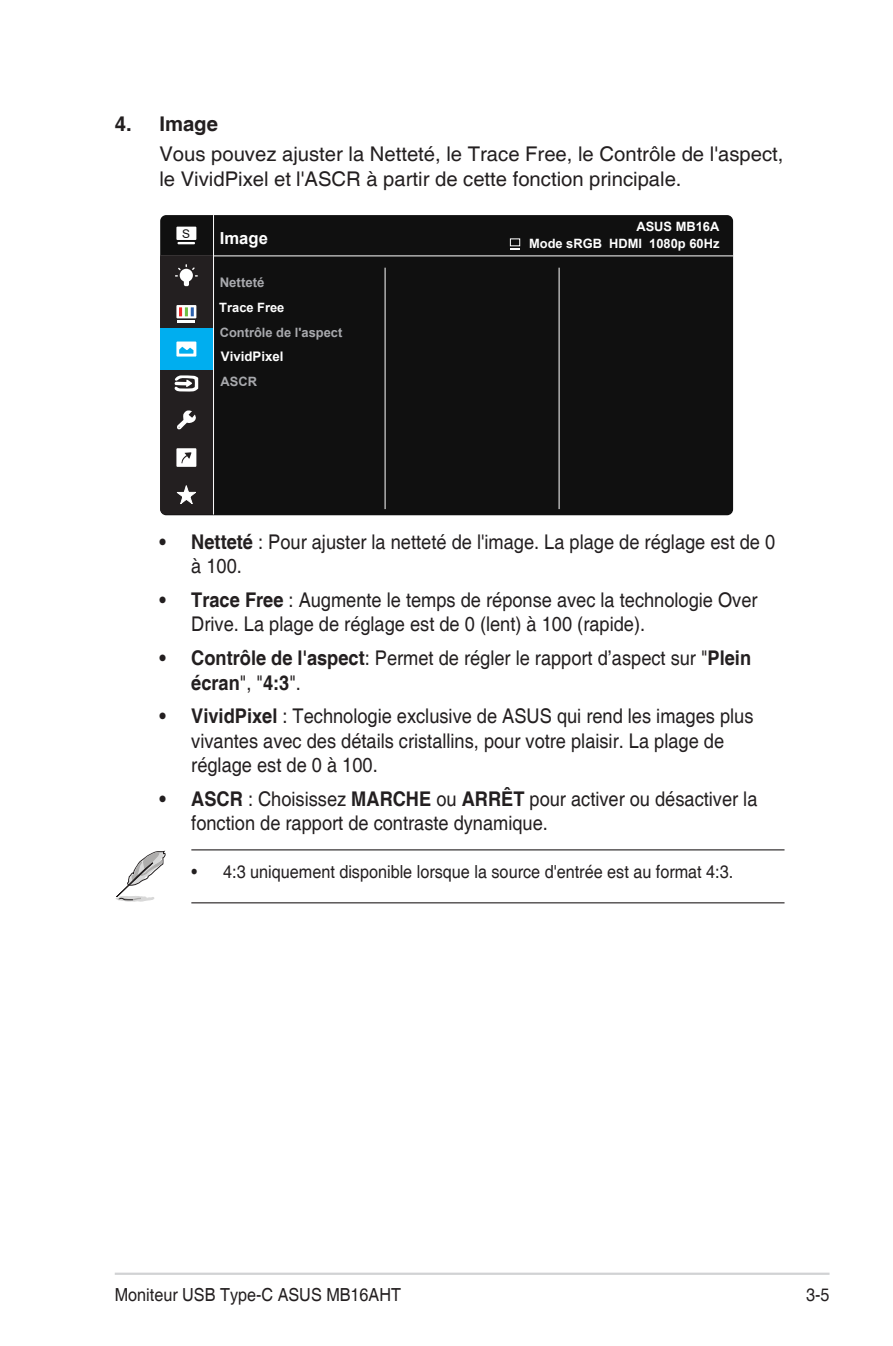
<style>
.page{position:relative;width:893px;height:1346px;background:#fff}
.page>*{position:absolute;margin:0;border:0;box-sizing:border-box;transform-origin:0 0}
.Body_Text_Indent{font:20.25px/24.3px "Helvetica";color:#231f20;scale:.9 1}
.Body_Text_Indent-2{font:20.25px/24.3px "Helvetica";color:#231f20}
.OSD_Item{font:700 20.25px "Helvetica";color:#231f20}
.t1{font:18px "Helvetica";color:#231f20;scale:.9 1}
.t2{font:700 16.65px "Arial";color:#fff}
.t3{font:700 13.28px "Arial";color:#fff}
.t4{font:700 13.28px "Arial";color:#a8a9ad}
.t5{font:700 12.83px "Arial";color:#fff}
.t6{font:700 12.83px "Arial";color:#a8a9ad}
.t7{font:11.92px "Arial";color:#101010}
.s1{font-weight:700}
</style>
<div class="page">
<hr style="left:115px;top:1272px;width:714px;height:3px;background:#d1d2d4">
<div style="left:160px;top:215px;width:573px;height:300px;background:#101010;border-radius:6px"></div>
<hr style="left:160px;top:255px;width:573px;height:1px;background:#fff">
<hr style="left:385px;top:268px;width:1px;height:241px;background:#fff">
<hr style="left:559px;top:268px;width:1px;height:241px;background:#fff">
<div style="left:176px;top:227px;width:20px;height:13px;background:#fff"></div>
<svg style="left:177px;top:242px;width:18px;height:2px"></svg>
<hr style="left:213px;top:215px;width:1px;height:299px;background:#fff">
<svg style="left:160px;top:255px;width:53px;height:259px;background:#364c56"></svg>
<div style="left:510px;top:239px;width:10px;height:7px;border:1px solid #fff"></div>
<hr style="left:191px;top:849px;width:593px;height:1px;background:#231f20">
<hr style="left:191px;top:902px;width:593px;height:1px;background:#231f20">
<svg style="left:115px;top:851px;width:51px;height:51px"></svg>
<p class="OSD_Item" style="left:115px;top:112px;width:105px">4. Image</p>
<p class="Body_Text_Indent-2" style="left:159px;top:143px;width:626px">Vous pouvez ajuster la Netteté, le Trace Free, le Contrôle de l'aspect, le VividPixel et l'ASCR à partir de cette fonction principale.</p>
<p class="t7" style="left:182px;top:225px;width:9px">S</p>
<p class="t2" style="left:220px;top:226px;width:50px">Image</p>
<p class="t4" style="left:220px;top:273px;width:46px">Netteté</p>
<p class="t5" style="left:219px;top:299px;width:67px">Trace Free</p>
<p class="t6" style="left:220px;top:323px;width:124px">Contrôle de l'aspect</p>
<p class="t3" style="left:221px;top:347px;width:64px">VividPixel</p>
<p class="t6" style="left:220px;top:372px;width:38px">ASCR</p>
<p class="t5" style="left:636px;top:217px;width:84px">ASUS MB16A</p>
<p class="t5" style="left:529px;top:234px;width:192px">Mode sRGB HDMI 1080p 60Hz</p>
<p class="Body_Text_Indent" style="left:191px;top:530px;width:650px;text-indent:-32px"><span class="s1">• Netteté</span> : Pour ajuster la netteté de l'image. La plage de réglage est de 0 à 100.</p>
<p class="Body_Text_Indent" style="left:191px;top:588px;width:631px;text-indent:-32px"><span class="s1">• Trace Free</span> : Augmente le temps de réponse avec la technologie Over<br>Drive. La plage de réglage est de 0 (lent) à 100 (rapide).</p>
<p class="Body_Text_Indent" style="left:191px;top:647px;width:623px;text-indent:-32px"><span class="s1">• Contrôle de l'aspect</span>: Permet de régler le rapport d’aspect sur "<span class="s1">Plein écran</span>", "<span class="s1">4:3</span>".</p>
<p class="Body_Text_Indent" style="left:191px;top:705px;width:626px;text-indent:-32px"><span class="s1">• VividPixel</span> : Technologie exclusive de ASUS qui rend les images plus vivantes avec des détails cristallins, pour votre plaisir. La plage de réglage est de 0 à 100.</p>
<p class="Body_Text_Indent" style="left:191px;top:787px;width:631px;text-indent:-32px"><span class="s1">• ASCR</span> : Choisissez <span class="s1">MARCHE</span> ou <span class="s1">ARRÊT</span> pour activer ou désactiver la fonction de rapport de contraste dynamique.</p>
<p class="t1" style="left:191px;top:861px;width:604px">• 4:3 uniquement disponible lorsque la source d'entrée est au format 4:3.</p>
<p class="t1" style="left:115px;top:1284px;width:320px">Moniteur USB Type-C ASUS MB16AHT</p>
<p class="t1" style="left:806px;top:1284px;width:28px">3-5</p>
</div>
